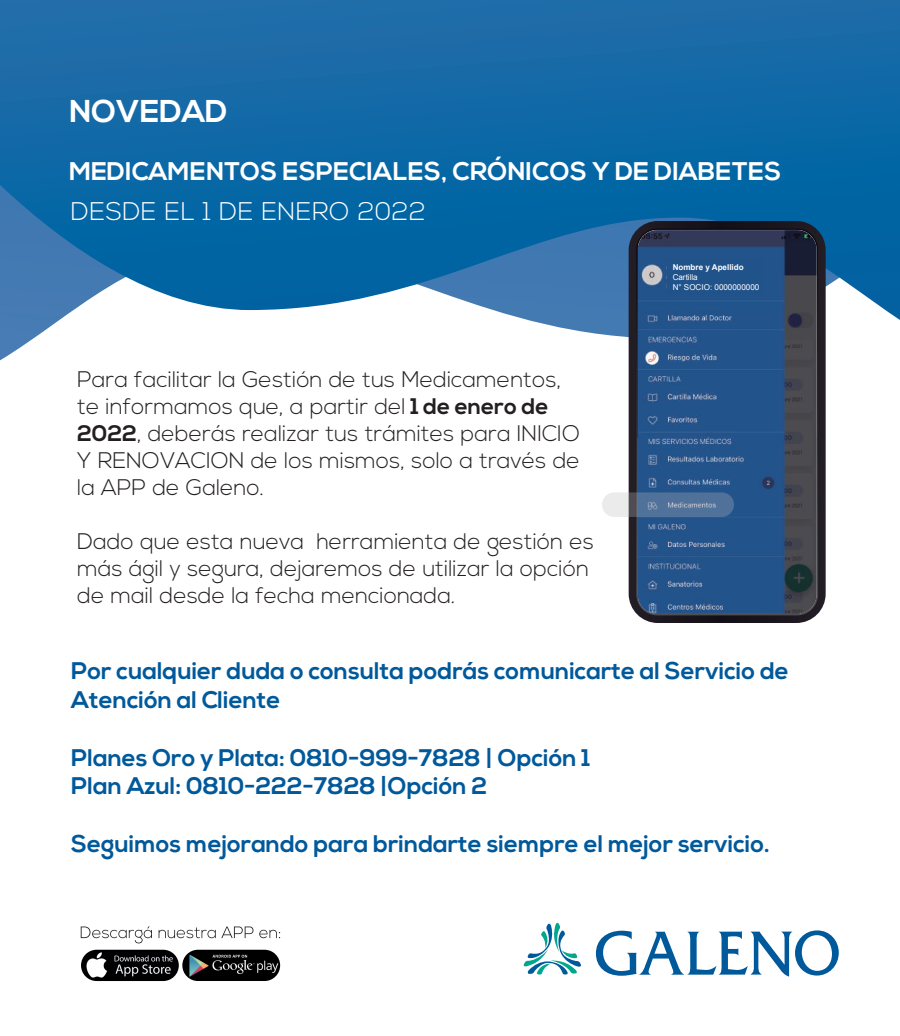
<style>
.page{position:relative;width:900px;height:1036px;background:#fff}
.page>*{position:absolute;margin:0;border:0;box-sizing:border-box;transform-origin:0 0}
.t1{font:700 31.5px "Nexa";color:#fff}
.t2{font:700 25.5px "Nexa";color:#fff}
.t3{font:300 25.5px "Nexa";letter-spacing:.02em;color:#fff}
.t4{font:700 24px/28.8px "Nexa";color:#00599b}
.t5{font:300 22.5px/27px "Nexa";color:#231f20}
.t6{font:8.1px/9.8px "Arial";color:#fff}
.t7{font:700 8.1px "Arial";color:#fff}
.s1{font-weight:700}
</style>
<div class="page">
<svg style="left:0;top:320px;width:629px;height:40px"></svg>
<svg style="left:0;top:0;width:900px;height:320px;background:#1c6faa"></svg>
<hr style="left:318px;top:0;width:582px;height:3px;background:#1f6da9">
<img style="left:182px;top:949px;width:98px;height:31px;border-radius:16px">
<img style="left:81px;top:949px;width:98px;height:31px;border-radius:16px">
<svg style="left:81px;top:926px;width:71px;height:17px"></svg>
<svg style="left:159px;top:926px;width:121px;height:12px"></svg>
<svg style="left:523px;top:922px;width:58px;height:52px"></svg>
<svg style="left:596px;top:930px;width:243px;height:46px"></svg>
<svg style="left:629px;top:221px;width:197px;height:401px;background:#2b2a33"></svg>
<svg style="left:636px;top:228px;width:182px;height:387px;background:#2b2e3a"></svg>
<img style="left:638px;top:230px;width:179px;height:383px">
<svg style="left:602px;top:492px;width:132px;height:25px;background:#7188a6"></svg>
<div style="left:667px;top:259px;width:95px;height:35px;background:#21538b"></div>
<h1 class="t1" style="left:69px;top:93px;width:160px">NOVEDAD</h1>
<p class="t2" style="left:69px;top:156px;width:714px">MEDICAMENTOS ESPECIALES, CRÓNICOS Y DE DIABETES</p>
<p class="t3" style="left:71px;top:196px;width:357px">DESDE EL 1 DE ENERO 2022</p>
<p class="t5" style="left:77px;top:366px;width:504px">Para facilitar la Gestión de tus Medicamentos, te informamos que, a partir del <span class="s1">1 de enero de 2022</span>, deberás realizar tus trámites para INICIO Y RENOVACION de los mismos, solo a través de la APP de Galeno.</p>
<p class="t5" style="left:77px;top:528px;width:518px">Dado que esta nueva herramienta de gestión es más ágil y segura, dejaremos de utilizar la opción de mail desde la fecha mencionada.</p>
<p class="t7" style="left:673px;top:262px;width:73px">Nombre y Apellido</p>
<p class="t6" style="left:673px;top:272px;width:88px">Cartilla<br>N° SOCIO: 0000000000</p>
<p class="t4" style="left:71px;top:657px;width:719px">Por cualquier duda o consulta podrás comunicarte al Servicio de<br>Atención al Cliente</p>
<p class="t4" style="left:71px;top:743px;width:521px">Planes Oro y Plata: 0810-999-7828 | Opción 1<br>Plan Azul: 0810-222-7828 |Opción 2</p>
<p class="t4" style="left:71px;top:830px;width:700px">Seguimos mejorando para brindarte siempre el mejor servicio.</p>
</div>
